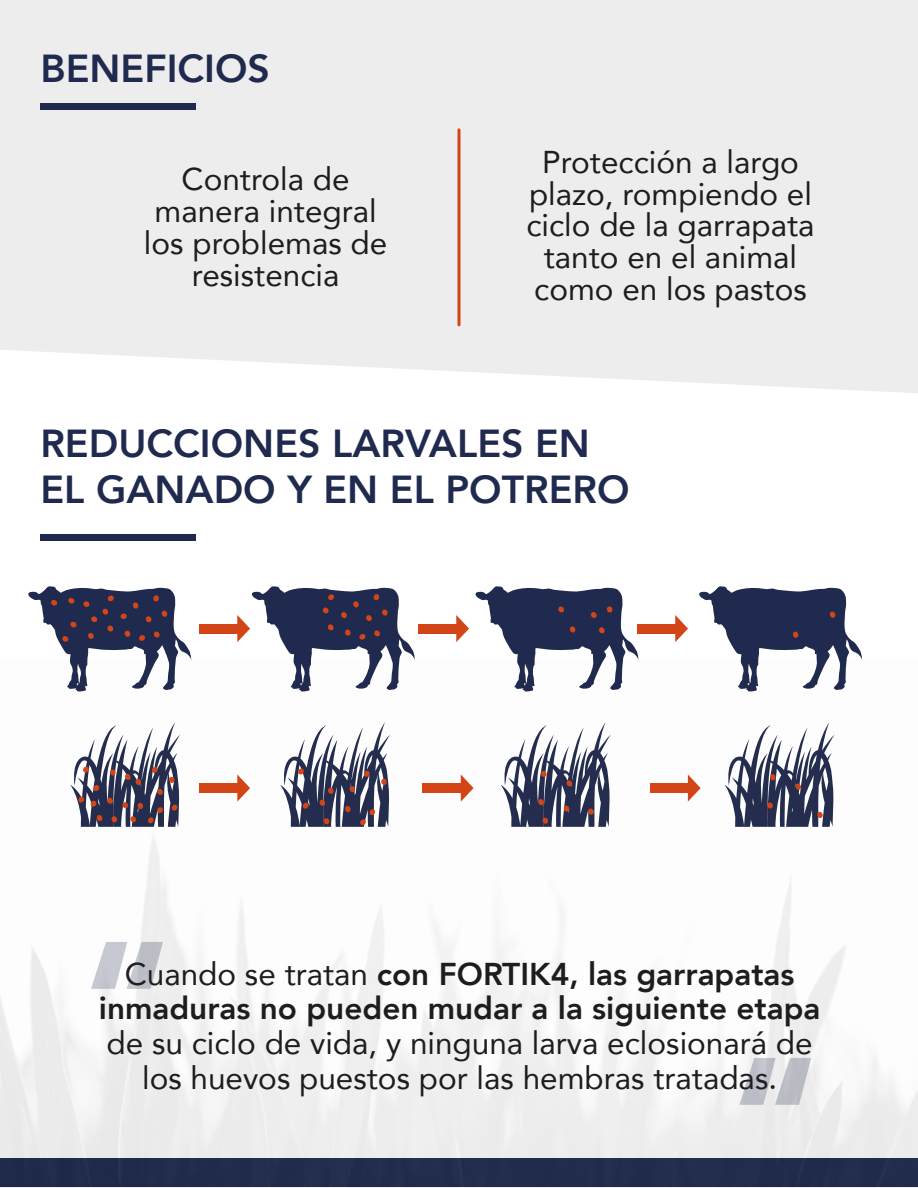
<style>
.page{position:relative;width:918px;height:1188px;background:#fff}
.page>*{position:absolute;margin:0;border:0;box-sizing:border-box;transform-origin:0 0}
.t1{font:800 39px/46.8px "Avenir";color:#1f2a4e}
.t2{font:31.5px/31.8px "Avenir";color:#1d1d1b;text-align:center}
.t3{font:800 31.5px/34.8px "Avenir";color:#1d1d1b;text-align:center}
.s1{font-weight:400}
</style>
<div class="page">
<div style="left:0;top:0;width:918px;height:393px;background:#ededed"></div>
<img style="left:0;top:660px;width:918px;height:528px">
<div style="left:40px;top:535px;width:156px;height:6px;background:#1f2a4e"></div>
<div style="left:40px;top:103px;width:156px;height:6px;background:#1f2a4e"></div>
<svg style="left:699px;top:586px;width:164px;height:106px"></svg>
<svg style="left:475px;top:586px;width:164px;height:106px"></svg>
<svg style="left:28px;top:586px;width:164px;height:106px"></svg>
<div style="left:199px;top:624px;width:42px;height:9px;background:#d34516"></div>
<svg style="left:237px;top:586px;width:178px;height:106px"></svg>
<div style="left:418px;top:624px;width:42px;height:9px;background:#d34516"></div>
<svg style="left:456px;top:615px;width:13px;height:27px"></svg>
<div style="left:637px;top:624px;width:42px;height:9px;background:#d34516"></div>
<svg style="left:675px;top:615px;width:13px;height:27px"></svg>
<div style="left:199px;top:783px;width:42px;height:10px;background:#d34516"></div>
<svg style="left:237px;top:774px;width:13px;height:28px"></svg>
<div style="left:423px;top:783px;width:41px;height:10px;background:#d34516"></div>
<svg style="left:461px;top:774px;width:13px;height:28px"></svg>
<div style="left:650px;top:783px;width:41px;height:10px;background:#d34516"></div>
<svg style="left:688px;top:774px;width:13px;height:28px"></svg>
<svg style="left:725px;top:722px;width:110px;height:105px"></svg>
<svg style="left:501px;top:722px;width:110px;height:105px"></svg>
<svg style="left:280px;top:722px;width:110px;height:105px"></svg>
<svg style="left:70px;top:722px;width:110px;height:105px"></svg>
<hr style="left:457px;top:130px;width:3px;height:195px;background:#d34516">
<svg style="left:91px;top:942px;width:72px;height:47px"></svg>
<svg style="left:739px;top:1058px;width:72px;height:47px"></svg>
<p class="t1" style="left:40px;top:45px;width:231px">BENEFICIOS</p>
<p class="t2" style="left:144px;top:162px;width:245px">Controla de manera integral los problemas de resistencia</p>
<p class="t2" style="left:526px;top:145px;width:290px">Protección a largo plazo, rompiendo el ciclo de la garrapata tanto en el animal como en los pastos</p>
<p class="t1" style="left:40px;top:420px;width:591px">REDUCCIONES LARVALES EN<br>EL GANADO Y EN EL POTRERO</p>
<p class="t3" style="left:99px;top:956px;width:723px"><span class="s1">Cuando se tratan</span> con FORTIK4, las garrapatas inmaduras no pueden mudar a la siguiente etapa</p>
<p class="t2" style="left:107px;top:1025px;width:708px;line-height:34.8px">de su ciclo de vida, y ninguna larva eclosionará de los huevos puestos por las hembras tratadas.</p>
</div>
